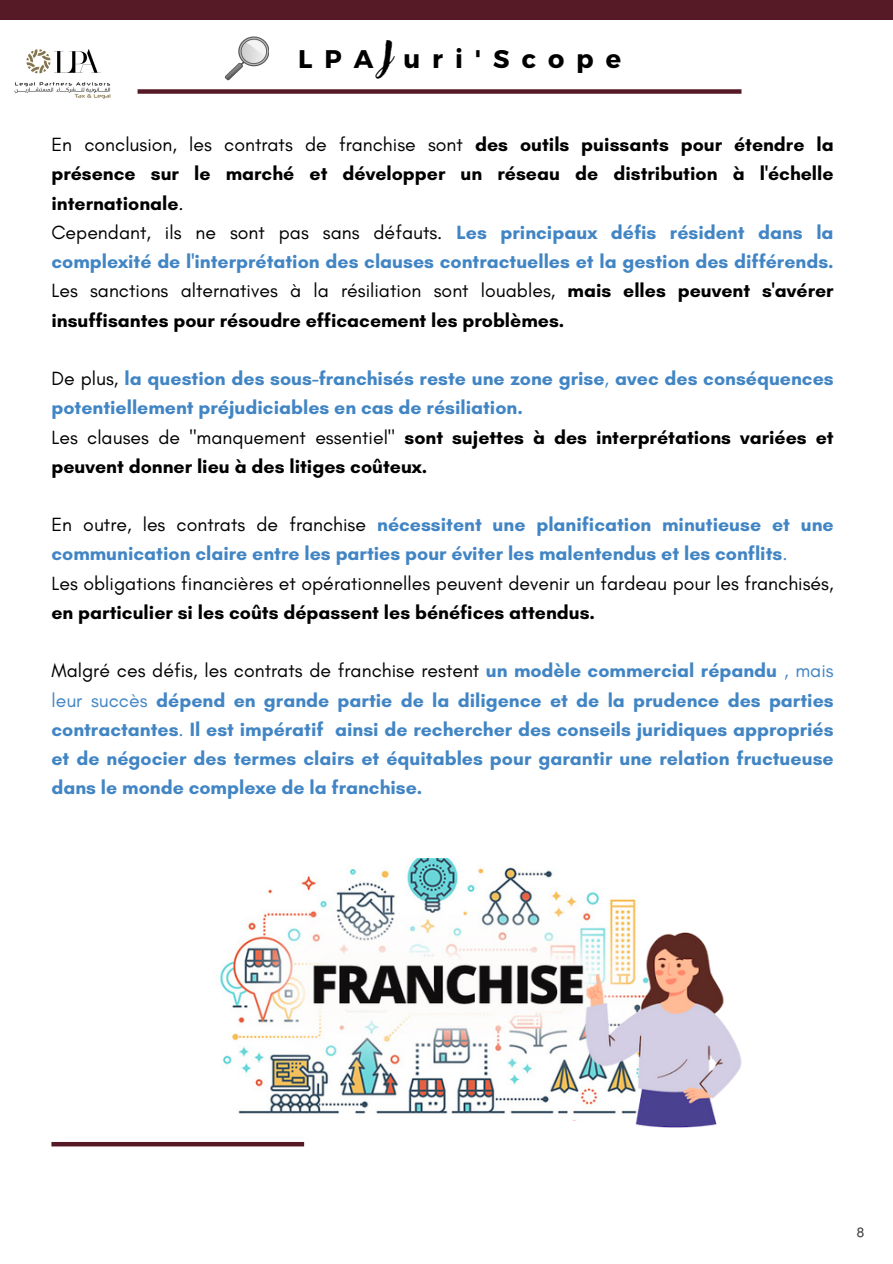
<style>
.page{position:relative;width:893px;height:1264px;background:#fff}
.page>*{position:absolute;margin:0;border:0;box-sizing:border-box;transform-origin:0 0}
.t1{font:33px "Adlery Pro Swash";color:#000}
.t2{font:700 25.5px "Montserrat";letter-spacing:.47em;color:#000}
.t3{font:700 19.5px/29.2px "Glacial Indifference";color:#4185c4;text-align:justify}
.t4{font:700 19.5px/29.2px "Glacial Indifference";color:#000;text-align:justify}
.t5{font:19.5px/29.2px "Glacial Indifference";color:#000}
.t6{font:13.5px "Mukti";color:#3b3939}
.s1{font-weight:400}
.s2{font-weight:400;color:#000}
.s3{color:#000}
.s4{font-weight:700}
</style>
<div class="page">
<div style="left:0;top:0;width:892px;height:20px;background:#551a25"></div>
<div style="left:137px;top:89px;width:604px;height:5px;background:#551a25"></div>
<img style="left:14px;top:49px;width:97px;height:50px">
<img style="left:224px;top:37px;width:45px;height:44px">
<div style="left:51px;top:1141px;width:253px;height:5px;background:#551a25"></div>
<img style="left:220px;top:858px;width:416px;height:256px">
<img style="left:551px;top:918px;width:191px;height:210px">
<p class="t1" style="left:382px;top:39px;width:12px">J</p>
<p class="t2" style="left:298px;top:43px;width:324px">LPA uri'Scope</p>
<p class="t4" style="left:51px;top:130px;width:783px"><span class="s1">En conclusion, les contrats de franchise sont</span> des outils puissants pour étendre la présence sur le marché et développer un réseau de distribution à l'échelle internationale<span class="s1">.</span></p>
<p class="t3" style="left:51px;top:217px;width:783px"><span class="s2">Cependant, ils ne sont pas sans défauts.</span> Les principaux défis résident dans la complexité de l'interprétation des clauses contractuelles et la gestion des différends.<br><span class="s2">Les sanctions alternatives à la résiliation sont louables,</span> <span class="s3">mais elles peuvent s'avérer insuffisantes pour résoudre efficacement les problèmes.</span></p>
<p class="t3" style="left:51px;top:363px;width:783px"><span class="s2">De plus,</span> la question des sous-franchisés reste une zone grise<span class="s1">,</span> avec des conséquences potentiellement préjudiciables en cas de résiliation.</p>
<p class="t4" style="left:51px;top:422px;width:783px"><span class="s1">Les clauses de "manquement essentiel"</span> sont sujettes à des interprétations variées et peuvent donner lieu à des litiges coûteux.</p>
<p class="t3" style="left:51px;top:510px;width:783px"><span class="s2">En outre, les contrats de franchise</span> nécessitent une planification minutieuse et une communication claire entre les parties pour éviter les malentendus et les conflits<span class="s1">.</span></p>
<p class="t5" style="left:51px;top:568px;width:783px">Les obligations financières et opérationnelles peuvent devenir un fardeau pour les franchisés, <span class="s4">en particulier si les coûts dépassent les bénéfices attendus.</span></p>
<p class="t3" style="left:51px;top:656px;width:783px"><span class="s2">Malgré ces défis, les contrats de franchise restent</span> un modèle commercial répandu <span class="s1">, mais leur succès</span> dépend en grande partie de la diligence et de la prudence des parties contractantes<span class="s1">.</span> Il est impératif ainsi de rechercher des conseils juridiques appropriés et de négocier des termes clairs et équitables pour garantir une relation fructueuse dans le monde complexe de la franchise.</p>
<p class="t6" style="left:856px;top:1222px;width:9px">8</p>
</div>
